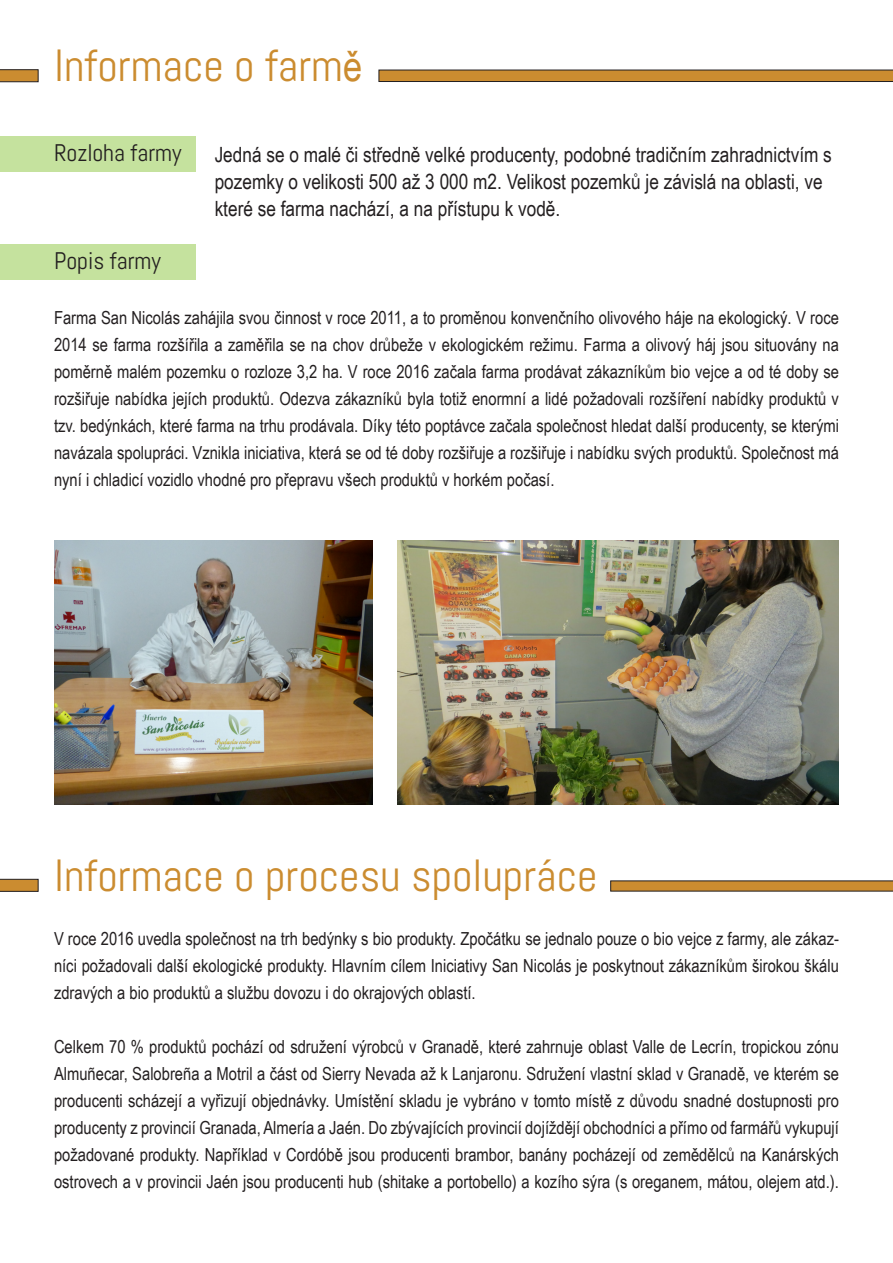
<style>
.page{position:relative;width:893px;height:1263px;background:#fff}
.page>*{position:absolute;margin:0;border:0;box-sizing:border-box;transform-origin:0 0}
.t1{font:45px "Abel";color:#cb8c30}
.t2{font:24px "Abel";color:#231f20}
.t3{font:21px/27px "Arial Narrow";color:#231f20}
.t4{font:18px/27px "Arial Narrow";color:#231f20;text-align:justify}
.s1{font-family:"Arial Narrow";font-size:42px}
</style>
<div class="page">
<svg style="left:378px;top:69px;width:515px;height:13px;background:#b37f36"></svg>
<svg style="left:0;top:69px;width:39px;height:14px"></svg>
<div style="left:0;top:136px;width:196px;height:36px;background:#c5e29e"></div>
<div style="left:0;top:244px;width:196px;height:36px;background:#c5e29e"></div>
<svg style="left:610px;top:880px;width:283px;height:12px;background:#b17f39"></svg>
<svg style="left:0;top:878px;width:39px;height:14px"></svg>
<img style="left:54px;top:540px;width:318px;height:264px">
<img style="left:398px;top:540px;width:441px;height:264px">
<p class="t1" style="left:54px;top:37px;width:310px">Informace o farm<span class="s1">ě</span></p>
<p class="t2" style="left:54px;top:138px;width:129px">Rozloha farmy</p>
<p class="t3" style="left:215px;top:140px;width:619px">Jedná se o malé či středně velké producenty, podobné tradičním zahradnictvím s pozemky o velikosti 500 až 3 000 m2. Velikost pozemků je závislá na oblasti, ve které se farma nachází, a na přístupu k vodě.</p>
<p class="t2" style="left:54px;top:245px;width:109px">Popis farmy</p>
<p class="t4" style="left:54px;top:303px;width:786px">Farma San Nicolás zahájila svou činnost v roce 2011, a to proměnou konvenčního olivového háje na ekologický. V roce 2014 se farma rozšířila a zaměřila se na chov drůbeže v ekologickém režimu. Farma a olivový háj jsou situovány na poměrně malém pozemku o rozloze 3,2 ha. V roce 2016 začala farma prodávat zákazníkům bio vejce a od té doby se rozšiřuje nabídka jejích produktů. Odezva zákazníků byla totiž enormní a lidé požadovali rozšíření nabídky produktů v tzv. bedýnkách, které farma na trhu prodávala. Díky této poptávce začala společnost hledat další producenty, se kterými navázala spolupráci. Vznikla iniciativa, která se od té doby rozšiřuje a rozšiřuje i nabídku svých produktů. Společnost má nyní i chladicí vozidlo vhodné pro přepravu všech produktů v horkém počasí.</p>
<p class="t1" style="left:54px;top:847px;width:545px">Informace o procesu spolupráce</p>
<p class="t4" style="left:54px;top:924px;width:786px">V roce 2016 uvedla společnost na trh bedýnky s bio produkty. Zpočátku se jednalo pouze o bio vejce z farmy, ale zákaz&shy;níci požadovali další ekologické produkty. Hlavním cílem Iniciativy San Nicolás je poskytnout zákazníkům širokou škálu zdravých a bio produktů a službu dovozu i do okrajových oblastí.</p>
<p class="t4" style="left:54px;top:1032px;width:786px">Celkem 70 % produktů pochází od sdružení výrobců v Granadě, které zahrnuje oblast Valle de Lecrín, tropickou zónu Almuñecar, Salobreña a Motril a část od Sierry Nevada až k Lanjaronu. Sdružení vlastní sklad v Granadě, ve kterém se producenti scházejí a vyřizují objednávky. Umístění skladu je vybráno v tomto místě z důvodu snadné dostupnosti pro producenty z provincií Granada, Almería a Jaén. Do zbývajících provincií dojíždějí obchodníci a přímo od farmářů vykupují požadované produkty. Například v Cordóbě jsou producenti brambor, banány pocházejí od zemědělců na Kanárských ostrovech a v provincii Jaén jsou producenti hub (shitake a portobello) a kozího sýra (s oreganem, mátou, olejem atd.).</p>
</div>
